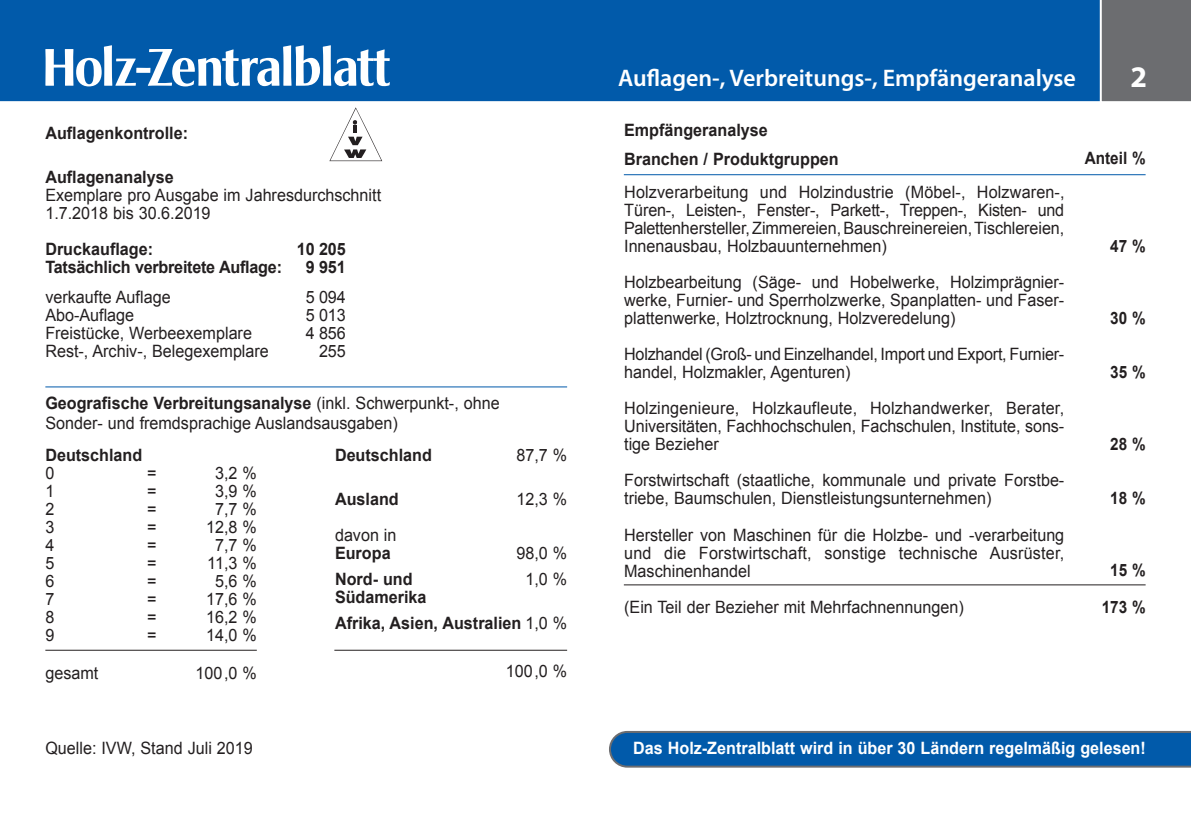
<style>
.page{position:relative;width:1191px;height:840px;background:#fff}
.page>*{position:absolute;margin:0;border:0;box-sizing:border-box;transform-origin:0 0}
.t1{font:700 30px "Myriad Pro";color:#fff}
.t2{font:600 24px "Myriad Pro";color:#fff}
.t3{font:17px/18px "Arial";color:#231f20;scale:.95 1}
.t4{font:700 17px/26px "Arial";color:#231f20;scale:.95 1}
.t5{font:700 17px "Arial";color:#fff;scale:.95 1}
.t6{font:700 17px/36px "Arial";color:#231f20;text-align:center;scale:.9 1}
.s1{font-weight:700}
.s2{font-weight:400}
</style>
<div class="page">
<svg style="left:609px;top:731px;width:582px;height:36px;background:#0c5ca5"></svg>
<div style="left:0;top:0;width:1099px;height:102px;background:#015aaa"></div>
<div style="left:1099px;top:0;width:92px;height:102px;background:#6c6d70"></div>
<svg style="left:45px;top:45px;width:345px;height:41px"></svg>
<hr style="left:624px;top:174px;width:521px;height:1px;background:#015aaa">
<hr style="left:624px;top:584px;width:521px;height:1px;background:#231f20">
<hr style="left:45px;top:386px;width:522px;height:1px;background:#015aaa">
<hr style="left:45px;top:649px;width:212px;height:1px;background:#231f20">
<hr style="left:334px;top:649px;width:233px;height:1px;background:#231f20">
<svg style="left:329px;top:107px;width:53px;height:54px"></svg>
<p class="t4" style="left:45px;top:120px;width:152px">Auflagenkontrolle:</p>
<p class="t4" style="left:45px;top:164px;width:137px">Auflagenanalyse</p>
<p class="t3" style="left:45px;top:186px;width:355px">Exemplare pro Ausgabe im Jahresdurchschnitt<br>1.7.2018 bis 30.6.2019</p>
<p class="t4" style="left:45px;top:237px;width:115px">Druckauflage:</p>
<p class="t4" style="left:297px;top:237px;width:53px">10 205</p>
<p class="t4" style="left:45px;top:255px;width:251px">Tatsächlich verbreitete Auflage:</p>
<p class="t4" style="left:306px;top:255px;width:44px">9 951</p>
<p class="t3" style="left:45px;top:288px;width:133px">verkaufte Auflage</p>
<p class="t3" style="left:306px;top:288px;width:44px">5 094</p>
<p class="t3" style="left:45px;top:306px;width:95px">Abo-Auflage</p>
<p class="t3" style="left:306px;top:306px;width:44px">5 013</p>
<p class="t3" style="left:45px;top:324px;width:219px">Freistücke, Werbeexemplare</p>
<p class="t3" style="left:306px;top:324px;width:44px">4 856</p>
<p class="t3" style="left:45px;top:342px;width:237px">Rest-, Archiv-, Belegexemplare</p>
<p class="t3" style="left:319px;top:342px;width:30px">255</p>
<p class="t3" style="left:45px;top:393px;width:480px;line-height:20px"><span class="s1">Geografische Verbreitungsanalyse</span> (inkl. Schwerpunkt-, ohne<br>Sonder- und fremdsprachige Auslandsausgaben)</p>
<p class="t4" style="left:45px;top:442px;width:104px">Deutschland</p>
<p class="t3" style="left:45px;top:463px;width:11px">0</p>
<p class="t3" style="left:147px;top:463px;width:11px">=</p>
<p class="t3" style="left:215px;top:463px;width:45px">3,2 %</p>
<p class="t3" style="left:45px;top:481px;width:11px">1</p>
<p class="t3" style="left:147px;top:481px;width:11px">=</p>
<p class="t3" style="left:215px;top:481px;width:45px">3,9 %</p>
<p class="t3" style="left:45px;top:499px;width:11px">2</p>
<p class="t3" style="left:147px;top:499px;width:11px">=</p>
<p class="t3" style="left:215px;top:499px;width:45px">7,7 %</p>
<p class="t3" style="left:45px;top:517px;width:11px">3</p>
<p class="t3" style="left:147px;top:517px;width:11px">=</p>
<p class="t3" style="left:206px;top:517px;width:55px">12,8 %</p>
<p class="t3" style="left:45px;top:535px;width:11px">4</p>
<p class="t3" style="left:147px;top:535px;width:11px">=</p>
<p class="t3" style="left:215px;top:535px;width:45px">7,7 %</p>
<p class="t3" style="left:45px;top:553px;width:11px">5</p>
<p class="t3" style="left:147px;top:553px;width:11px">=</p>
<p class="t3" style="left:207px;top:553px;width:54px">11,3 %</p>
<p class="t3" style="left:45px;top:571px;width:11px">6</p>
<p class="t3" style="left:147px;top:571px;width:11px">=</p>
<p class="t3" style="left:215px;top:571px;width:45px">5,6 %</p>
<p class="t3" style="left:45px;top:589px;width:11px">7</p>
<p class="t3" style="left:147px;top:589px;width:11px">=</p>
<p class="t3" style="left:206px;top:589px;width:55px">17,6 %</p>
<p class="t3" style="left:45px;top:607px;width:11px">8</p>
<p class="t3" style="left:147px;top:607px;width:11px">=</p>
<p class="t3" style="left:206px;top:607px;width:55px">16,2 %</p>
<p class="t3" style="left:45px;top:625px;width:11px">9</p>
<p class="t3" style="left:147px;top:625px;width:11px">=</p>
<p class="t3" style="left:206px;top:625px;width:55px">14,0 %</p>
<p class="t3" style="left:45px;top:663px;width:57px">gesamt</p>
<p class="t3" style="left:195px;top:663px;width:66px">100,0 %</p>
<p class="t4" style="left:335px;top:442px;width:104px">Deutschland</p>
<p class="t3" style="left:516px;top:445px;width:55px">87,7 %</p>
<p class="t4" style="left:335px;top:486px;width:69px">Ausland</p>
<p class="t3" style="left:516px;top:489px;width:55px">12,3 %</p>
<p class="t3" style="left:335px;top:525px;width:66px">davon in</p>
<p class="t4" style="left:335px;top:540px;width:60px">Europa</p>
<p class="t3" style="left:516px;top:543px;width:55px">98,0 %</p>
<p class="t4" style="left:335px;top:566px;width:83px">Nord- und</p>
<p class="t3" style="left:525px;top:569px;width:45px">1,0 %</p>
<p class="t4" style="left:335px;top:584px;width:246px">Südamerika<br>Afrika, Asien, Australien <span class="s2">1,0 %</span></p>
<p class="t3" style="left:506px;top:661px;width:66px">100,0 %</p>
<p class="t3" style="left:45px;top:738px;width:220px">Quelle: IVW, Stand Juli 2019</p>
<h2 class="t2" style="left:618px;top:63px;width:459px">Auflagen-, Verbreitungs-, Empfängeranalyse</h2>
<h1 class="t1" style="left:1130px;top:57px;width:18px">2</h1>
<p class="t4" style="left:624px;top:117px;width:227px;line-height:28px">Empfängeranalyse<br>Branchen / Produktgruppen</p>
<p class="t3" style="left:624px;top:183px;width:465px;text-align:justify">Holzverarbeitung und Holzindustrie (Möbel-, Holzwaren-, Türen-, Leisten-, Fenster-, Parkett-, Treppen-, Kisten- und Palettenhersteller, Zimmereien, Bauschreinereien, Tischlereien, Innenausbau, Holzbauunternehmen)</p>
<p class="t3" style="left:624px;top:273px;width:464px;text-align:justify">Holzbearbeitung (Säge- und Hobelwerke, Holzimprägnier&shy;werke, Furnier- und Sperrholzwerke, Spanplatten- und Faser&shy;plattenwerke, Holztrocknung, Holzveredelung)</p>
<p class="t3" style="left:624px;top:345px;width:465px">Holzhandel (Groß- und Einzelhandel, Import und Export, Furnier&shy;handel, Holzmakler, Agenturen)</p>
<p class="t3" style="left:624px;top:399px;width:465px;text-align:justify">Holzingenieure, Holzkaufleute, Holzhandwerker, Berater, Universitäten, Fachhochschulen, Fachschulen, Institute, sons&shy;tige Bezieher</p>
<p class="t3" style="left:624px;top:471px;width:464px">Forstwirtschaft (staatliche, kommunale und private Forstbe&shy;triebe, Baumschulen, Dienstleistungsunternehmen)</p>
<p class="t3" style="left:624px;top:525px;width:465px;text-align:justify">Hersteller von Maschinen für die Holzbe- und -verarbeitung und die Forstwirtschaft, sonstige technische Ausrüster, Maschinenhandel</p>
<p class="t3" style="left:624px;top:597px;width:359px">(Ein Teil der Bezieher mit Mehrfachnennungen)</p>
<p class="t6" style="left:1084px;top:141px;width:69px">Anteil %</p>
<p class="t6" style="left:1110px;top:228px;width:41px">47 %</p>
<p class="t6" style="left:1110px;top:300px;width:41px">30 %</p>
<p class="t6" style="left:1110px;top:354px;width:41px">35 %</p>
<p class="t6" style="left:1110px;top:426px;width:41px">28 %</p>
<p class="t6" style="left:1110px;top:480px;width:41px">18 %</p>
<p class="t6" style="left:1101px;top:552px;width:50px">15 %<br>173 %</p>
<p class="t5" style="left:633px;top:736px;width:541px">Das Holz-Zentralblatt wird in über 30 Ländern regelmäßig gelesen!</p>
</div>
